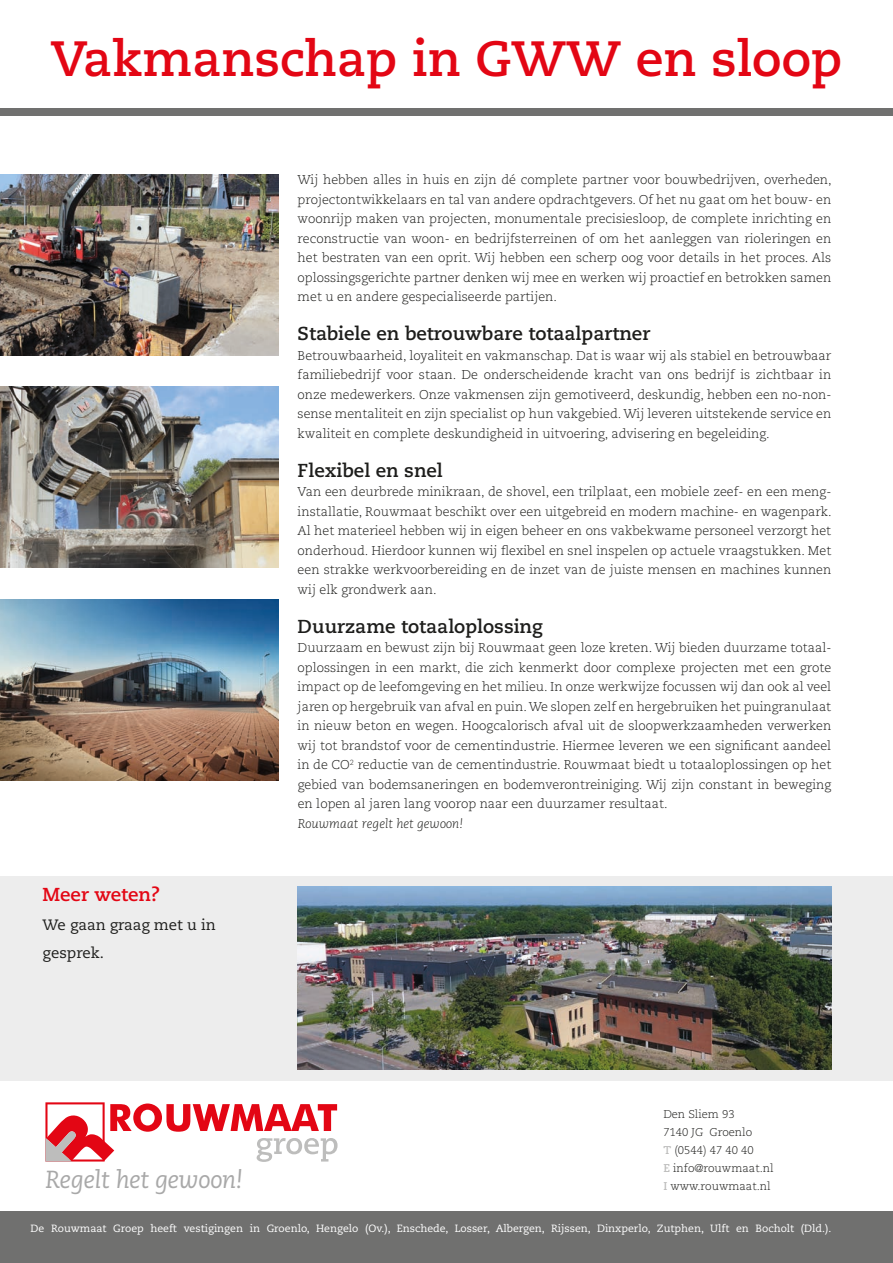
<style>
.page{position:relative;width:893px;height:1263px;background:#fff}
.page>*{position:absolute;margin:0;border:0;box-sizing:border-box;transform-origin:0 0}
.t1{font:700 49.5px "Caecilia LT Std";color:#e30614}
.t2{font:italic 24.75px "Caecilia LT Std";letter-spacing:-.01em;color:#a8a8a8}
.t3{font:700 18.75px "Caecilia LT Std";color:#1d1d1b}
.t4{font:700 18.75px "Caecilia LT Std";color:#e30614}
.t5{font:15px/28.5px "Caecilia LT Std";color:#1d1d1b}
.t6{font:300 12.75px/19.5px "Caecilia LT Std";color:#1d1d1b;text-align:justify}
.t7{font:italic 300 12.75px "Caecilia LT Std";color:#1d1d1b}
.t8{font:300 11.25px/18px "Caecilia LT Std";color:#1d1d1b}
.t9{font:10.5px "Caecilia LT Std";color:#fff}
.s1{font-weight:700;color:#bdbdbc}
</style>
<div class="page">
<div style="left:0;top:876px;width:893px;height:204px;background:#ededed"></div>
<div style="left:0;top:1212px;width:893px;height:51px;background:#70706f"></div>
<div style="left:0;top:108px;width:893px;height:8px;background:#70706f"></div>
<svg style="left:45px;top:1102px;width:293px;height:60px"></svg>
<img style="left:0;top:174px;width:279px;height:181px">
<img style="left:0;top:387px;width:279px;height:181px">
<img style="left:0;top:600px;width:279px;height:180px">
<img style="left:298px;top:887px;width:533px;height:182px">
<h1 class="t1" style="left:51px;top:30px;width:793px">Vakmanschap in GWW en sloop</h1>
<h3 class="t4" style="left:43px;top:883px;width:119px">Meer weten?</h3>
<p class="t5" style="left:43px;top:910px;width:175px">We gaan graag met u in gesprek.</p>
<p class="t6" style="left:298px;top:170px;width:536px">Wij hebben alles in huis en zijn dé complete partner voor bouwbedrijven, overheden, projectontwikkelaars en tal van andere opdrachtgevers. Of het nu gaat om het bouw- en woonrijp maken van projecten, monumentale precisiesloop, de complete inrichting en reconstructie van woon- en bedrijfsterreinen of om het aanleggen van rioleringen en het bestraten van een oprit. Wij hebben een scherp oog voor details in het proces. Als oplossingsgerichte partner denken wij mee en werken wij proactief en betrokken samen met u en andere gespecialiseerde partijen.</p>
<h3 class="t3" style="left:298px;top:323px;width:354px">Stabiele en betrouwbare totaalpartner</h3>
<p class="t6" style="left:298px;top:346px;width:535px">Betrouwbaarheid, loyaliteit en vakmanschap. Dat is waar wij als stabiel en betrouwbaar familiebedrijf voor staan. De onderscheidende kracht van ons bedrijf is zichtbaar in onze medewerkers. Onze vakmensen zijn gemotiveerd, deskundig, hebben een no-non&shy;sense mentaliteit en zijn specialist op hun vakgebied. Wij leveren uitstekende service en kwaliteit en complete deskundigheid in uitvoering, advisering en begeleiding.</p>
<h3 class="t3" style="left:298px;top:459px;width:147px">Flexibel en snel</h3>
<p class="t6" style="left:298px;top:482px;width:536px">Van een deurbrede minikraan, de shovel, een trilplaat, een mobiele zeef- en een meng&shy;installatie, Rouwmaat beschikt over een uitgebreid en modern machine- en wagenpark.<br>Al het materieel hebben wij in eigen beheer en ons vakbekwame personeel verzorgt het onderhoud. Hierdoor kunnen wij flexibel en snel inspelen op actuele vraagstukken. Met een strakke werkvoorbereiding en de inzet van de juiste mensen en machines kunnen wij elk grondwerk aan.</p>
<h3 class="t3" style="left:298px;top:615px;width:247px">Duurzame totaaloplossing</h3>
<p class="t6" style="left:298px;top:638px;width:535px">Duurzaam en bewust zijn bij Rouwmaat geen loze kreten. Wij bieden duurzame totaal&shy;oplossingen in een markt, die zich kenmerkt door complexe projecten met een grote impact op de leefomgeving en het milieu. In onze werkwijze focussen wij dan ook al veel jaren op hergebruik van afval en puin. We slopen zelf en hergebruiken het puingranulaat in nieuw beton en wegen. Hoogcalorisch afval uit de sloopwerkzaamheden verwerken wij tot brandstof voor de cementindustrie. Hiermee leveren we een significant aandeel in de CO<sup>2</sup> reductie van de cementindustrie. Rouwmaat biedt u totaaloplossingen op het gebied van bodemsaneringen en bodemverontreiniging. Wij zijn constant in beweging en lopen al jaren lang voorop naar een duurzamer resultaat.</p>
<p class="t7" style="left:298px;top:816px;width:167px">Rouwmaat regelt het gewoon!</p>
<h2 class="t2" style="left:45px;top:1165px;width:199px">Regelt het gewoon!</h2>
<p class="t8" style="left:663px;top:1105px;width:112px">Den Sliem 93<br>7140 JG Groenlo<br><span class="s1">T</span> (0544) 47 40 40<br><span class="s1">E</span> info@rouwmaat.nl<br><span class="s1">I</span> www.rouwmaat.nl</p>
<p class="t9" style="left:31px;top:1222px;width:802px">De Rouwmaat Groep heeft vestigingen in Groenlo, Hengelo (Ov.), Enschede, Losser, Albergen, Rijssen, Dinxperlo, Zutphen, Ulft en Bocholt (Dld.).</p>
</div>
